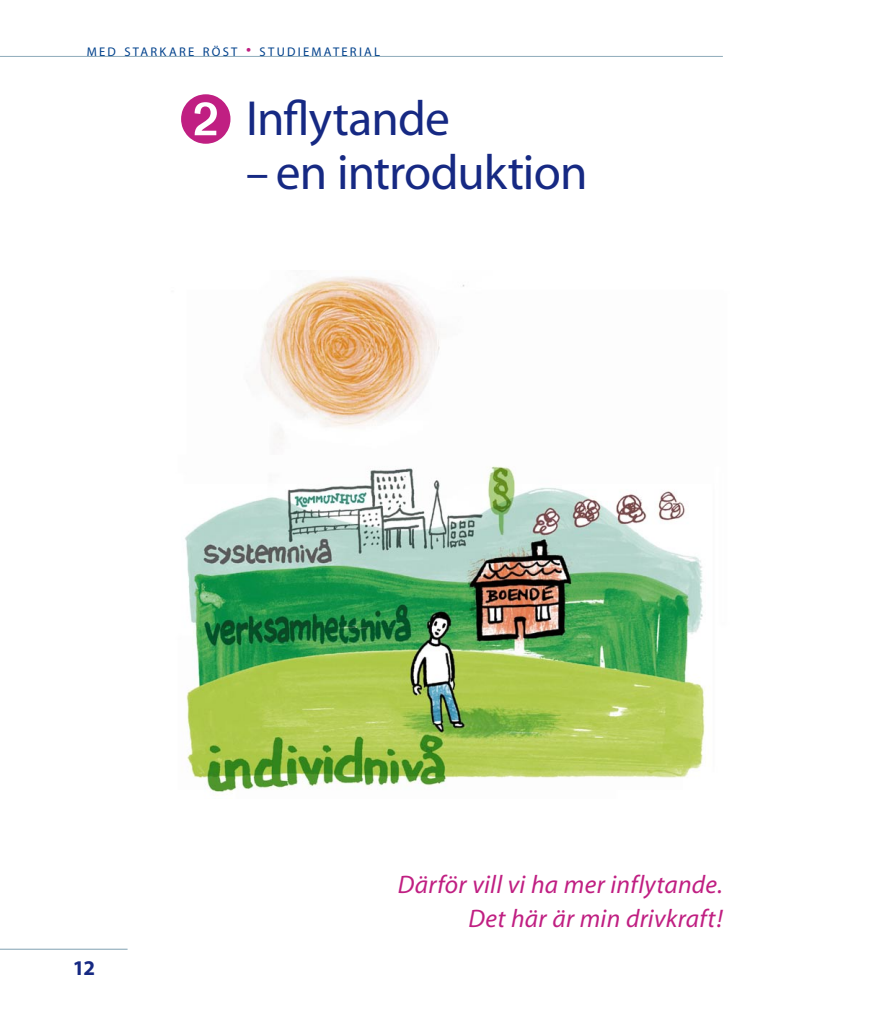
<style>
.page{position:relative;width:893px;height:1021px;background:#fff}
.page>*{position:absolute;margin:0;border:0;box-sizing:border-box;transform-origin:0 0}
.t1{font:49.5px "Myriad";letter-spacing:-.02em;color:#162983;scale:.91 1}
.t2{font:49.5px "Myriad";letter-spacing:-.02em;color:#162983}
.t3{font:italic 25.5px/33.6px "Myriad";letter-spacing:.01em;color:#c01f82;text-align:right}
.t4{font:700 21px "Myriad";color:#162983}
.t5{font:12.6px "Myriad";letter-spacing:.18em;color:#00418c}
.s1{font-size:18px;color:#c01f82}
.s2{color:#c01f82}
</style>
<div class="page">
<hr style="left:0;top:56px;width:723px;height:1px;background:#8eabba">
<hr style="left:0;top:948px;width:128px;height:1px;background:#8eabba">
<img style="left:185px;top:276px;width:525px;height:516px">
<p class="t5" style="left:87px;top:46px;width:295px">MED STARKARE RÖST <span class="s1">•</span> STUDIEMATERIAL</p>
<h1 class="t2" style="left:179px;top:94px;width:273px"><span class="s2">➋</span> INFLYTANDE</h1>
<h1 class="t1" style="left:246px;top:148px;width:377px">– EN INTRODUKTION</h1>
<p class="t4" style="left:73px;top:957px;width:22px">12</p>
<p class="t3" style="left:398px;top:869px;width:326px">Därför vill vi ha mer inflytande.<br>Det här är min drivkraft!</p>
</div>
